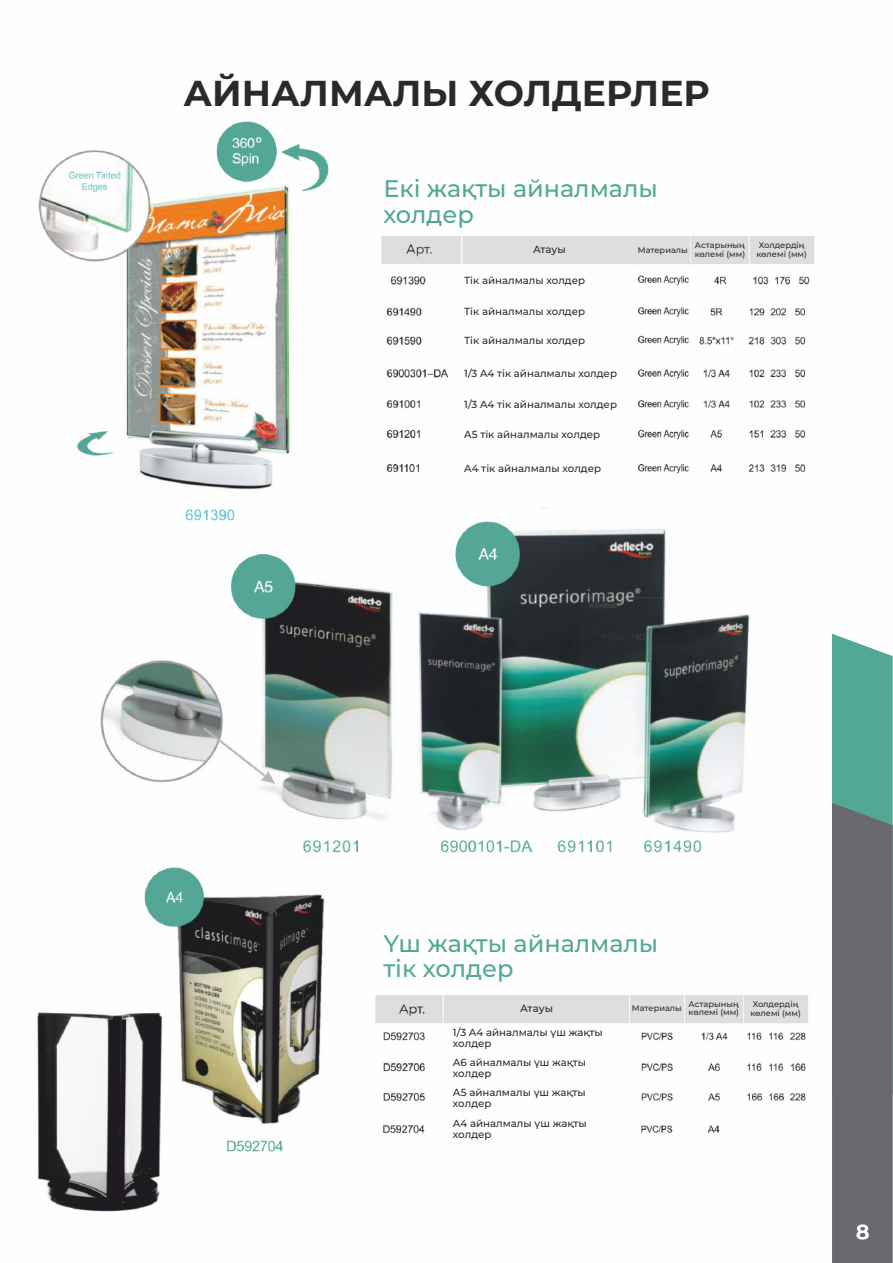
<style>
.page{position:relative;width:893px;height:1263px;background:#fff}
.page>*{position:absolute;margin:0;border:0;box-sizing:border-box;transform-origin:0 0}
.t1{font:700 36px "Montserrat";color:#2b2a29}
.t2{font:500 24px/25.3px "Montserrat";color:#52a895}
.t3{font:500 10.35px "Montserrat";color:#2b2a29}
.t4{font:500 10.2px/10.8px "Montserrat";color:#2b2a29}
.t5{font:500 8.25px/8.7px "Montserrat";color:#2b2a29}
</style>
<div class="page">
<img style="left:37px;top:121px;width:773px;height:1091px">
<svg style="left:832px;top:634px;width:61px;height:629px;background:#667c7b"></svg>
<img style="left:85px;top:508px;width:716px;height:363px">
<div style="left:373px;top:172px;width:408px;height:62px;background:#fefefe"></div>
<div style="left:463px;top:237px;width:172px;height:27px;background:#dedede"></div>
<div style="left:636px;top:237px;width:54px;height:27px;background:#dedede"></div>
<div style="left:691px;top:236px;width:57px;height:28px;background:#dedede"></div>
<div style="left:750px;top:236px;width:64px;height:28px;background:#dedede"></div>
<div style="left:456px;top:270px;width:177px;height:217px;background:#fefefe"></div>
<div style="left:373px;top:926px;width:408px;height:62px;background:#fefefe"></div>
<div style="left:444px;top:995px;width:184px;height:28px;background:#dedede"></div>
<div style="left:630px;top:995px;width:53px;height:28px;background:#dedede"></div>
<div style="left:685px;top:995px;width:57px;height:28px;background:#dedede"></div>
<div style="left:744px;top:995px;width:64px;height:28px;background:#dedede"></div>
<div style="left:444px;top:1024px;width:185px;height:128px;background:#fefefe"></div>
<h1 class="t1" style="left:184px;top:71px;width:528px">АЙНАЛМАЛЫ ХОЛДЕРЛЕР</h1>
<h2 class="t2" style="left:383px;top:176px;width:276px">Екі жақты айналмалы холдер</h2>
<p class="t3" style="left:533px;top:243px;width:34px">Атауы</p>
<p class="t5" style="left:638px;top:245px;width:52px">Материалы</p>
<p class="t5" style="left:695px;top:241px;width:52px">Астарының көлемі (мм)</p>
<p class="t5" style="left:756px;top:241px;width:52px">Холдердің көлемі (мм)</p>
<p class="t4" style="left:464px;top:275px;width:122px">Тік айналмалы холдер</p>
<p class="t4" style="left:464px;top:306px;width:122px">Тік айналмалы холдер</p>
<p class="t4" style="left:464px;top:335px;width:122px">Тік айналмалы холдер</p>
<p class="t4" style="left:464px;top:368px;width:154px">1/3 A4 тік айналмалы холдер</p>
<p class="t4" style="left:464px;top:399px;width:154px">1/3 A4 тік айналмалы холдер</p>
<p class="t4" style="left:464px;top:429px;width:137px">A5 тік айналмалы холдер</p>
<p class="t4" style="left:464px;top:463px;width:138px">A4 тік айналмалы холдер</p>
<h2 class="t2" style="left:383px;top:930px;width:276px">Үш жақты айналмалы тік холдер</h2>
<p class="t3" style="left:520px;top:1001px;width:34px">Атауы</p>
<p class="t5" style="left:632px;top:1004px;width:52px">Материалы</p>
<p class="t5" style="left:689px;top:999px;width:52px">Астарының көлемі (мм)</p>
<p class="t5" style="left:750px;top:1000px;width:52px">Холдердің көлемі (мм)</p>
<p class="t4" style="left:453px;top:1027px;width:151px">1/3 А4 айналмалы үш жақты холдер</p>
<p class="t4" style="left:453px;top:1057px;width:135px">А6 айналмалы үш жақты холдер</p>
<p class="t4" style="left:453px;top:1087px;width:134px">А5 айналмалы үш жақты холдер</p>
<p class="t4" style="left:453px;top:1118px;width:135px">А4 айналмалы үш жақты холдер</p>
</div>
